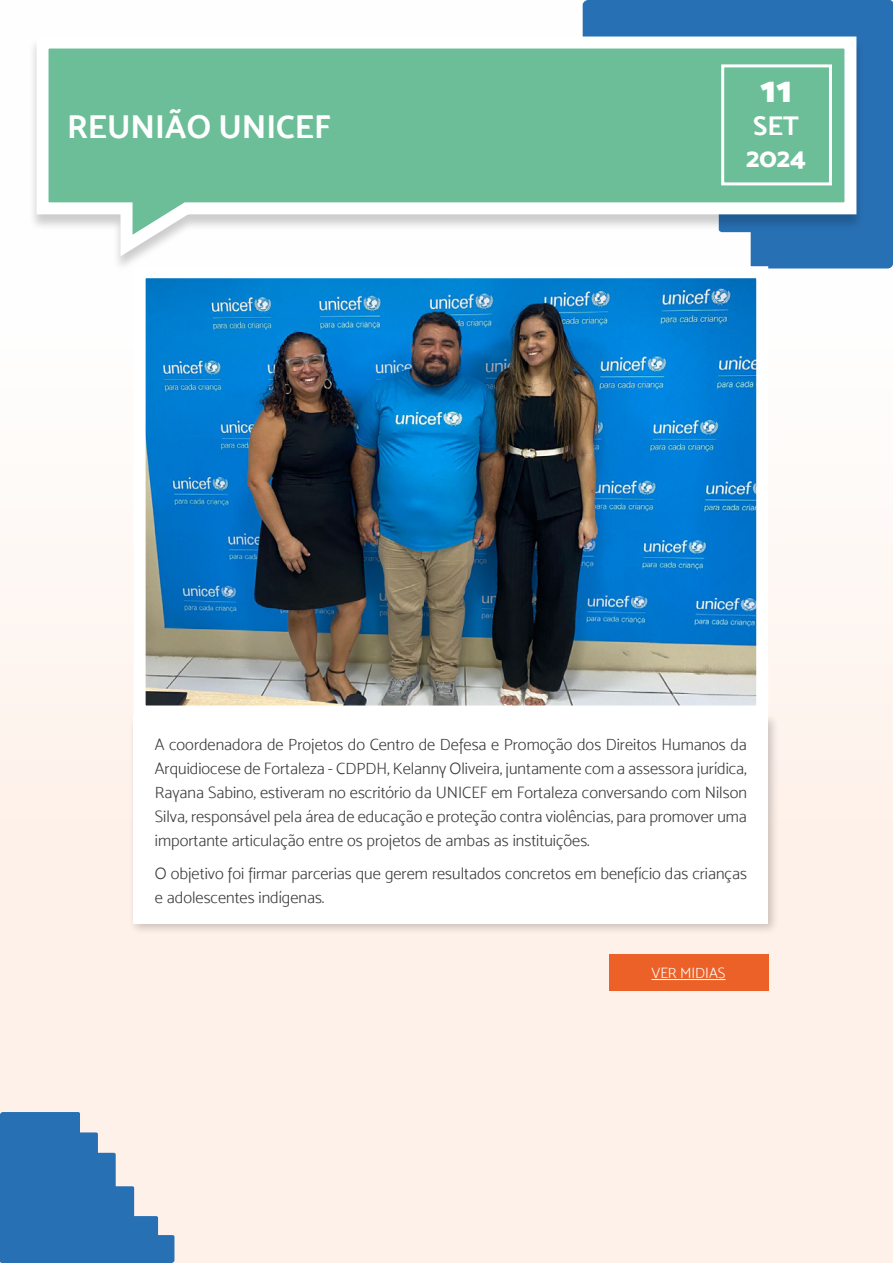
<style>
.page{position:relative;width:893px;height:1263px;background:#fff}
.page>*{position:absolute;margin:0;border:0;box-sizing:border-box;transform-origin:0 0}
.t1{font:36px "Mosk Ultra Bold 900";color:#fff}
.t2{font:33px "Mosk Bold 700";color:#fff}
.t3{font:27px "Mosk Extra Bold 800";color:#fff}
.t4{font:27px "Mosk Bold 700";color:#fff}
.t5{font:16.5px/24px "Mosk Light 300";color:#3c3c3b;text-align:justify}
.t6{font:15px "Mosk Light 300";color:#fff}
</style>
<div class="page">
<div style="left:0;top:0;width:893px;height:1263px;background:linear-gradient(to bottom,#feffff,#feeee4)"></div>
<div style="left:583px;top:0;width:310px;height:268px;background:#2870b4"></div>
<svg style="left:0;top:1112px;width:174px;height:151px;background:#5c8fc0"></svg>
<svg style="left:31px;top:31px;width:831px;height:236px"></svg>
<div style="left:721px;top:64px;width:111px;height:121px;border:3px solid #fff"></div>
<div style="left:129px;top:713px;width:650px;height:222px;background:#000;opacity:.2"></div>
<div style="left:134px;top:717px;width:634px;height:207px;background:#fff"></div>
<img style="left:147px;top:279px;width:608px;height:425px">
<div style="left:134px;top:266px;width:634px;height:451px;border:12px solid #fff"></div>
<div style="left:609px;top:955px;width:159px;height:36px;background:#eb6128"></div>
<hr style="left:651px;top:979px;width:74px;height:1px;background:#fff">
<h2 class="t2" style="left:67px;top:107px;width:265px">REUNIÃO UNICEF</h2>
<h1 class="t1" style="left:760px;top:67px;width:33px">11</h1>
<h3 class="t4" style="left:753px;top:109px;width:47px">SET</h3>
<h3 class="t3" style="left:746px;top:141px;width:61px">2024</h3>
<p class="t5" style="left:155px;top:733px;width:594px">A coordenadora de Projetos do Centro de Defesa e Promoção dos Direitos Humanos da Arquidiocese de Fortaleza - CDPDH, Kelanny Oliveira, juntamente com a assessora jurídica, Rayana Sabino, estiveram no escritório da UNICEF em Fortaleza conversando com Nilson Silva, responsável pela área de educação e proteção contra violências, para promover uma importante articulação entre os projetos de ambas as instituições.</p>
<p class="t5" style="left:155px;top:861px;width:594px">O objetivo foi firmar parcerias que gerem resultados concretos em benefício das crianças e adolescentes indígenas.</p>
<p class="t6" style="left:651px;top:964px;width:76px">VER MIDIAS</p>
</div>
